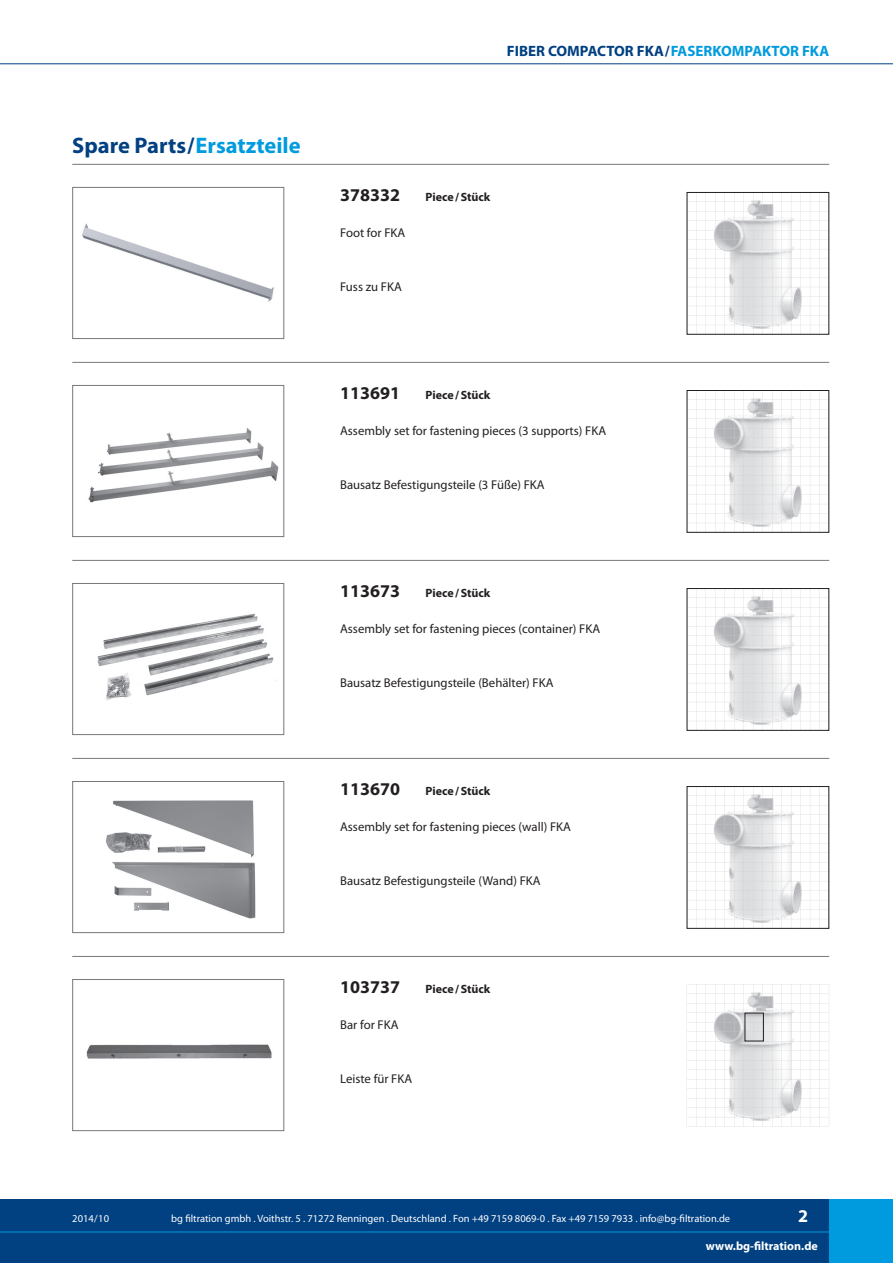
<style>
.page{position:relative;width:893px;height:1263px;background:#fff}
.page>*{position:absolute;margin:0;border:0;box-sizing:border-box;transform-origin:0 0}
.t1{font:700 22.5px "Myriad Pro";color:#014081}
.t2{font:700 18px "Myriad Pro";color:#231f20}
.t3{font:700 18px "Myriad Pro";color:#fff}
.t4{font:700 15px "Myriad Pro";color:#014081}
.t5{font:12.75px "Myriad Pro";color:#231f20}
.t6{font:700 12px "Myriad Pro";color:#231f20}
.t7{font:700 12px "Myriad Pro";color:#fff}
.t8{font:10.5px "Myriad Pro";color:#fff}
.s1{color:#009bde}
</style>
<div class="page">
<svg style="left:689px;top:788px;width:138px;height:139px"></svg>
<img style="left:712px;top:879px;width:90px;height:44px">
<svg style="left:689px;top:590px;width:138px;height:139px"></svg>
<img style="left:712px;top:681px;width:90px;height:44px">
<svg style="left:687px;top:984px;width:142px;height:143px"></svg>
<img style="left:712px;top:1077px;width:90px;height:44px">
<svg style="left:689px;top:392px;width:138px;height:139px"></svg>
<img style="left:712px;top:483px;width:90px;height:44px">
<svg style="left:689px;top:194px;width:138px;height:139px"></svg>
<img style="left:712px;top:285px;width:90px;height:44px">
<div style="left:0;top:1199px;width:829px;height:64px;background:#014081"></div>
<div style="left:829px;top:1199px;width:64px;height:64px;background:#009bde"></div>
<hr style="left:0;top:63px;width:893px;height:1px;background:#014081">
<hr style="left:0;top:1231px;width:893px;height:1px;background:#009bde">
<hr style="left:72px;top:164px;width:757px;height:1px;background:#76787b">
<hr style="left:72px;top:362px;width:757px;height:1px;background:#76787b">
<hr style="left:72px;top:560px;width:757px;height:1px;background:#76787b">
<hr style="left:72px;top:758px;width:757px;height:1px;background:#76787b">
<hr style="left:72px;top:956px;width:757px;height:1px;background:#76787b">
<img style="left:82px;top:223px;width:192px;height:79px">
<div style="left:72px;top:187px;width:212px;height:152px;border:1px solid #76787b"></div>
<img style="left:88px;top:428px;width:191px;height:75px">
<div style="left:72px;top:385px;width:212px;height:152px;border:1px solid #76787b"></div>
<img style="left:97px;top:613px;width:177px;height:87px">
<div style="left:72px;top:583px;width:212px;height:152px;border:1px solid #76787b"></div>
<img style="left:106px;top:800px;width:150px;height:119px">
<div style="left:72px;top:781px;width:212px;height:152px;border:1px solid #76787b"></div>
<img style="left:86px;top:1044px;width:186px;height:15px">
<div style="left:72px;top:979px;width:212px;height:152px;border:1px solid #76787b"></div>
<div style="left:687px;top:192px;width:142px;height:143px;border:1px solid #231f20"></div>
<div style="left:687px;top:390px;width:142px;height:143px;border:1px solid #231f20"></div>
<div style="left:687px;top:588px;width:142px;height:143px;border:1px solid #231f20"></div>
<div style="left:687px;top:786px;width:142px;height:143px;border:1px solid #231f20"></div>
<div style="left:745px;top:1013px;width:19px;height:28px;border:1px solid #231f20"></div>
<h1 class="t1" style="left:72px;top:133px;width:230px">Spare Parts / <span class="s1">Ersatzteile</span></h1>
<p class="t4" style="left:507px;top:42px;width:324px">FIBER COMPACTOR FKA/<span class="s1">FASERKOMPAKTOR FKA</span></p>
<h2 class="t2" style="left:340px;top:185px;width:61px">378332</h2>
<p class="t6" style="left:426px;top:190px;width:66px">Piece / Stück</p>
<p class="t5" style="left:340px;top:225px;width:67px">Foot for FKA</p>
<p class="t5" style="left:340px;top:279px;width:63px">Fuss zu FKA</p>
<h2 class="t2" style="left:340px;top:383px;width:61px">113691</h2>
<p class="t6" style="left:426px;top:388px;width:66px">Piece / Stück</p>
<p class="t5" style="left:340px;top:423px;width:267px">Assembly set for fastening pieces (3 supports) FKA</p>
<p class="t5" style="left:340px;top:477px;width:206px">Bausatz Befestigungsteile (3 Füße) FKA</p>
<h2 class="t2" style="left:340px;top:581px;width:61px">113673</h2>
<p class="t6" style="left:426px;top:586px;width:66px">Piece / Stück</p>
<p class="t5" style="left:340px;top:621px;width:262px">Assembly set for fastening pieces (container) FKA</p>
<p class="t5" style="left:340px;top:675px;width:215px">Bausatz Befestigungsteile (Behälter) FKA</p>
<h2 class="t2" style="left:340px;top:779px;width:61px">113670</h2>
<p class="t6" style="left:426px;top:784px;width:66px">Piece / Stück</p>
<p class="t5" style="left:340px;top:819px;width:232px">Assembly set for fastening pieces (wall) FKA</p>
<p class="t5" style="left:340px;top:873px;width:202px">Bausatz Befestigungsteile (Wand) FKA</p>
<h2 class="t2" style="left:340px;top:977px;width:61px">103737</h2>
<p class="t6" style="left:426px;top:982px;width:66px">Piece / Stück</p>
<p class="t5" style="left:340px;top:1017px;width:60px">Bar for FKA</p>
<p class="t5" style="left:340px;top:1071px;width:74px">Leiste für FKA</p>
<p class="t8" style="left:72px;top:1212px;width:38px">2014 / 10</p>
<p class="t8" style="left:171px;top:1212px;width:560px">bg filtration gmbh . Voithstr. 5 . 71272 Renningen . Deutschland . Fon +49 7159 8069-0 . Fax +49 7159 7933 . info@bg-filtration.de</p>
<h2 class="t3" style="left:798px;top:1206px;width:11px">2</h2>
<p class="t7" style="left:706px;top:1239px;width:114px">www.bg-filtration.de</p>
</div>
